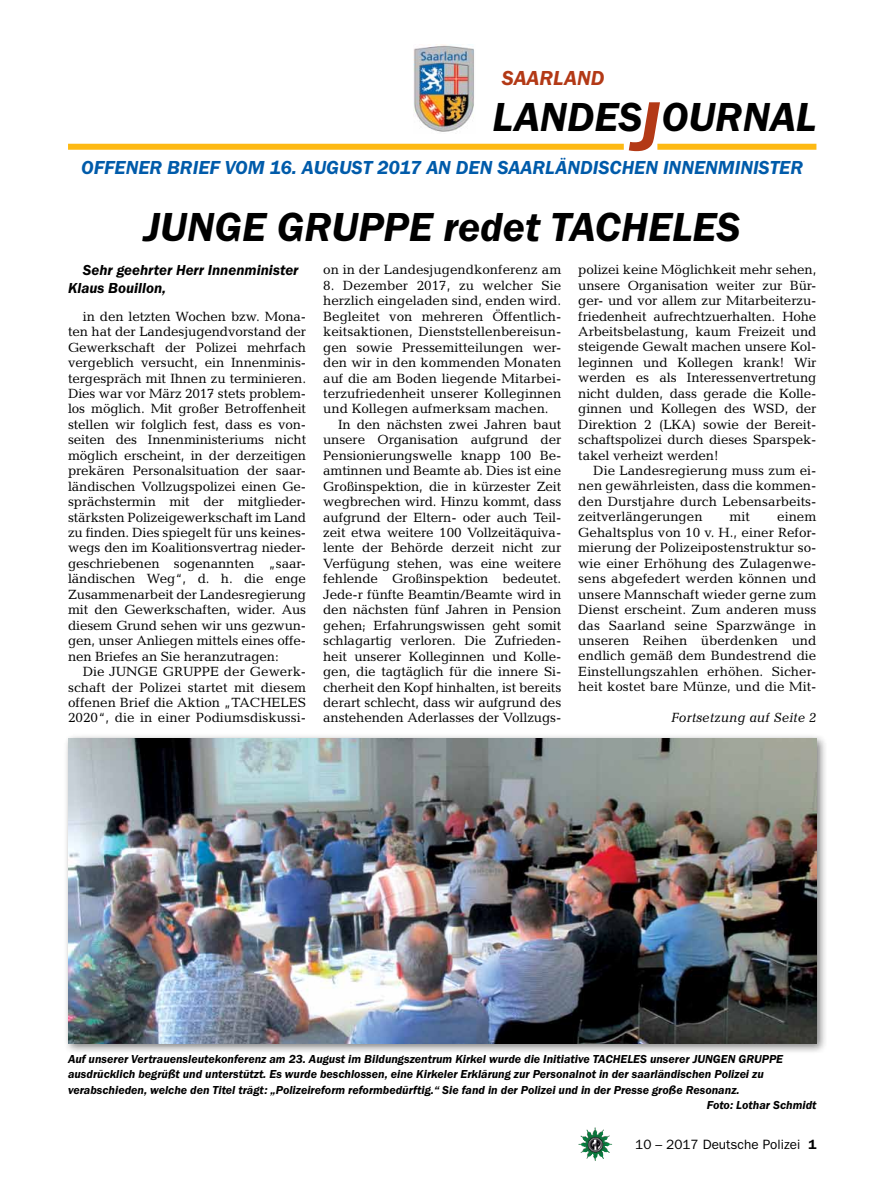
<style>
.page{position:relative;width:893px;height:1191px;background:#fff}
.page>*{position:absolute;margin:0;border:0;box-sizing:border-box;transform-origin:0 0}
.t1{font:italic 600 42px "Franklin Gothic Itc T";color:#000}
.t2{font:italic 600 21px "Franklin Gothic Itc T";color:#b33916}
.t3{font:italic 600 19.5px "Franklin Gothic Itc T";color:#005baa}
.t4{font:italic 600 15px/18px "Franklin Gothic Itc T";color:#000}
.t5{font:13.5px/15.5px "Candida";letter-spacing:-.01em;color:#000;text-align:justify}
.t6{font:13.5px "Franklin Gothic";color:#000}
.t7{font:italic 13.5px "Candida";color:#000}
.t8{font:italic 600 12px "Franklin Gothic Itc T";color:#000}
.s1{font-size:72px;color:#b33916}
.s2{font-weight:600}
</style>
<div class="page">
<img style="left:578px;top:1127px;width:17px;height:25px">
<img style="left:414px;top:45px;width:60px;height:87px">
<div style="left:657px;top:144px;width:159px;height:6px;background:#fdb913"></div>
<div style="left:68px;top:144px;width:556px;height:6px;background:#fdb913"></div>
<div style="left:63px;top:733px;width:764px;height:321px;background:#000;opacity:.5"></div>
<img style="left:68px;top:738px;width:748px;height:305px">
<h2 class="t2" style="left:502px;top:66px;width:104px">SAARLAND</h2>
<h1 class="t1" style="left:492px;top:93px;width:325px">LANDES<span class="s1">J</span>OURNAL</h1>
<h3 class="t3" style="left:81px;top:156px;width:47px">Offener</h3>
<h3 class="t3" style="left:167px;top:156px;width:302px">Brief vom 16. August 2017 an den</h3>
<h3 class="t3" style="left:497px;top:156px;width:13px">saarl</h3>
<h3 class="t3" style="left:555px;top:156px;width:120px">ändischen Innen</h3>
<h3 class="t3" style="left:718px;top:156px;width:74px">minister</h3>
<h1 class="t1" style="left:144px;top:202px;width:598px">JUNGE GRUPPE redet TACHELES</h1>
<p class="t5" style="left:323px;top:262px;width:240px">on in der Landesjugendkonferenz am</p>
<p class="t5" style="left:323px;top:277px;width:240px">8. Dezember 2017, zu welcher Sie</p>
<p class="t5" style="left:323px;top:293px;width:240px">herzlich eingeladen sind, enden wird.</p>
<p class="t5" style="left:323px;top:308px;width:240px">Begleitet von mehreren Öffentlich-</p>
<p class="t5" style="left:323px;top:324px;width:240px">keitsaktionen, Dienststellenbereisun-</p>
<p class="t5" style="left:323px;top:339px;width:240px">gen sowie Pressemitteilungen wer-</p>
<p class="t5" style="left:323px;top:355px;width:240px">den wir in den kommenden Monaten</p>
<p class="t5" style="left:323px;top:370px;width:240px">auf die am Boden liegende Mitarbei-</p>
<p class="t5" style="left:323px;top:386px;width:240px">terzufriedenheit unserer Kolleginnen</p>
<p class="t5" style="left:323px;top:401px;width:227px">und Kollegen aufmerksam machen.</p>
<p class="t5" style="left:338px;top:416px;width:225px">In den nächsten zwei Jahren baut</p>
<p class="t5" style="left:323px;top:432px;width:240px">unsere Organisation aufgrund der</p>
<p class="t5" style="left:323px;top:447px;width:240px">Pensionierungswelle knapp 100 Be-</p>
<p class="t5" style="left:323px;top:463px;width:240px">amtinnen und Beamte ab. Dies ist eine</p>
<p class="t5" style="left:323px;top:478px;width:240px">Großinspektion, die in kürzester Zeit</p>
<p class="t5" style="left:323px;top:494px;width:240px">wegbrechen wird. Hinzu kommt, dass</p>
<p class="t5" style="left:323px;top:509px;width:240px">aufgrund der Eltern- oder auch Teil-</p>
<p class="t5" style="left:323px;top:525px;width:240px">zeit etwa weitere 100 Vollzeitäquiva-</p>
<p class="t5" style="left:323px;top:540px;width:240px">lente der Behörde derzeit nicht zur</p>
<p class="t5" style="left:323px;top:555px;width:240px">Verfügung stehen, was eine weitere</p>
<p class="t5" style="left:323px;top:571px;width:240px">fehlende Großinspektion bedeutet.</p>
<p class="t5" style="left:323px;top:586px;width:240px">Jede-r fünfte Beamtin/Beamte wird in</p>
<p class="t5" style="left:323px;top:602px;width:240px">den nächsten fünf Jahren in Pension</p>
<p class="t5" style="left:323px;top:617px;width:240px">gehen; Erfahrungswissen geht somit</p>
<p class="t5" style="left:323px;top:633px;width:240px">schlagartig verloren. Die Zufrieden-</p>
<p class="t5" style="left:323px;top:648px;width:240px">heit unserer Kolleginnen und Kolle-</p>
<p class="t5" style="left:323px;top:664px;width:240px">gen, die tagtäglich für die innere Si-</p>
<p class="t5" style="left:323px;top:679px;width:240px">cherheit den Kopf hinhalten, ist bereits</p>
<p class="t5" style="left:323px;top:694px;width:240px">derart schlecht, dass wir aufgrund des</p>
<p class="t5" style="left:323px;top:710px;width:240px">anstehenden Aderlasses der Vollzugs-</p>
<p class="t4" style="left:68px;top:260px;width:232px;text-indent:15px">Sehr geehrter Herr Innenminister<br>Klaus Bouillon,</p>
<p class="t5" style="left:68px;top:308px;width:240px;text-indent:15px">in den letzten Wochen bzw. Mona&shy;ten hat der Landesjugendvorstand der Gewerkschaft der Polizei mehrfach vergeblich versucht, ein Innenminis&shy;tergespräch mit Ihnen zu terminieren.<br>Dies war vor März 2017 stets problem&shy;los möglich. Mit großer Betroffenheit stellen wir folglich fest, dass es von&shy;seiten des Innenministeriums nicht möglich erscheint, in der derzeitigen prekären Personalsituation der saar&shy;ländischen Vollzugspolizei einen Ge&shy;sprächstermin mit der mitglieder&shy;stärksten Polizeigewerkschaft im Land zu finden. Dies spiegelt für uns keines&shy;wegs den im Koalitionsvertrag nieder&shy;geschriebenen sogenannten „saar&shy;ländischen Weg“, d. h. die enge Zusammenarbeit der Landesregierung mit den Gewerkschaften, wider. Aus diesem Grund sehen wir uns gezwun&shy;gen, unser Anliegen mittels eines offe&shy;nen Briefes an Sie heranzutragen:</p>
<p class="t5" style="left:68px;top:664px;width:240px;text-indent:15px">Die JUNGE GRUPPE der Gewerk&shy;schaft der Polizei startet mit diesem offenen Brief die Aktion „TACHELES 2020“, die in einer Podiumsdiskussi-</p>
<p class="t5" style="left:578px;top:262px;width:240px">polizei keine Möglichkeit mehr sehen, unsere Organisation weiter zur Bür&shy;ger- und vor allem zur Mitarbeiterzu&shy;friedenheit aufrechtzuerhalten. Hohe Arbeitsbelastung, kaum Freizeit und steigende Gewalt machen unsere Kol&shy;leginnen und Kollegen krank! Wir werden es als Interessenvertretung nicht dulden, dass gerade die Kolle&shy;ginnen und Kollegen des WSD, der Direktion 2 (LKA) sowie der Bereit&shy;schaftspolizei durch dieses Sparspek&shy;takel verheizt werden!</p>
<p class="t5" style="left:578px;top:463px;width:240px;text-indent:15px">Die Landesregierung muss zum ei&shy;nen gewährleisten, dass die kommen&shy;den Durstjahre durch Lebensarbeits&shy;zeitverlängerungen</p>
<p class="t5" style="left:578px;top:509px;width:240px;text-indent:199px">einem Gehaltsplus von 10 v. H., einer Refor&shy;mierung der Polizeipostenstruktur so&shy;wie einer Erhöhung des Zulagenwe&shy;sens abgefedert werden können und unsere Mannschaft wieder gerne zum Dienst erscheint. Zum anderen muss das Saarland seine Sparzwänge in unseren Reihen überdenken und endlich gemäß dem Bundestrend die Einstellungszahlen erhöhen. Sicher&shy;heit kostet bare Münze, und die Mit-</p>
<p class="t7" style="left:671px;top:710px;width:147px">Fortsetzung auf Seite 2</p>
<p class="t5" style="left:730px;top:509px;width:22px">mit</p>
<p class="t8" style="left:68px;top:1051px;width:716px">Auf unserer Vertrauensleutekonferenz am 23. August im Bildungszentrum Kirkel wurde die Initiative TACHELES unserer JUNGEN GRUPPE</p>
<p class="t8" style="left:68px;top:1067px;width:697px">ausdrücklich begrüßt und unterstützt. Es wurde beschlossen, eine Kirkeler Erklärung zur Personalnot in der saarländischen Polizei zu</p>
<p class="t8" style="left:68px;top:1082px;width:673px">verabschieden, welche den Titel trägt: „Polizeireform reformbedürftig.“ Sie fand in der Polizei und in der Presse große Resonanz.</p>
<p class="t8" style="left:707px;top:1098px;width:111px">Foto: Lothar Schmidt</p>
<p class="t6" style="left:635px;top:1136px;width:183px">10 – 2017 Deutsche Polizei <span class="s2">1</span></p>
</div>
